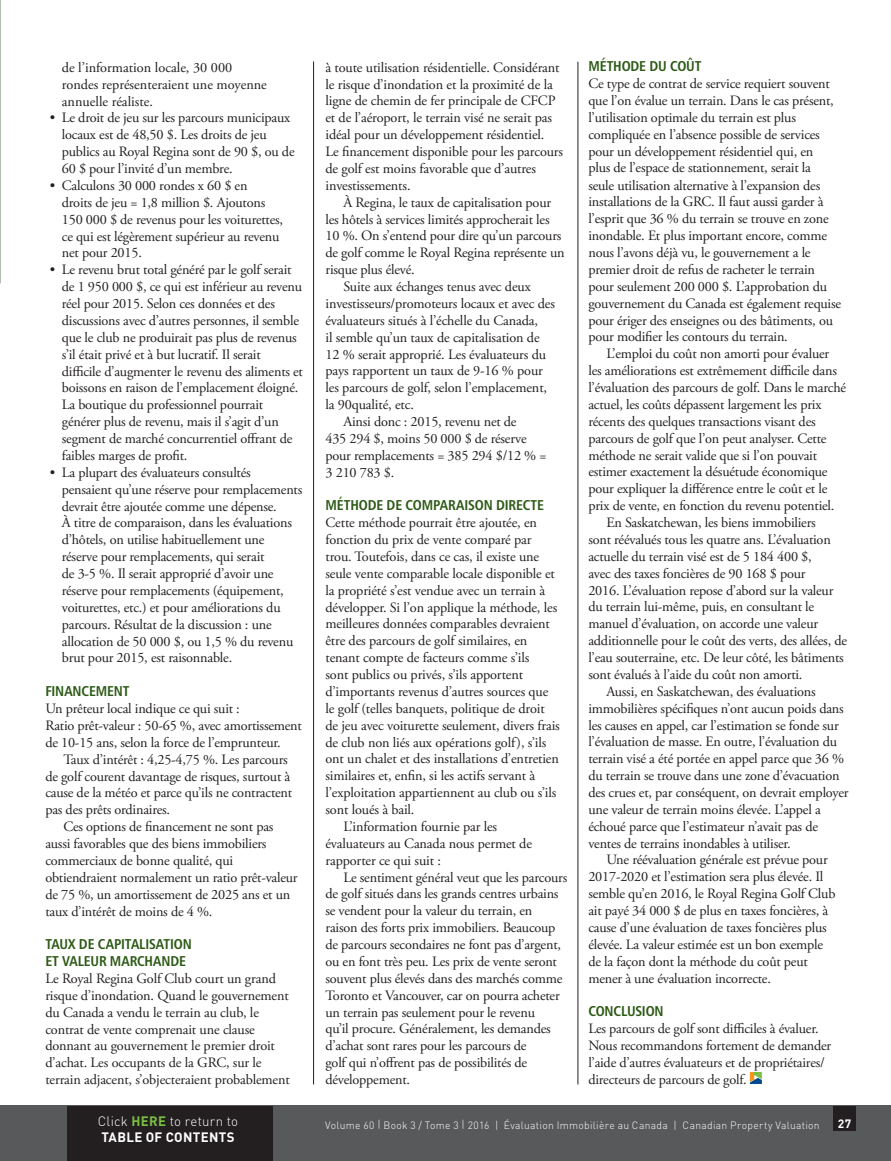
<style>
.page{position:relative;width:891px;height:1161px;background:#fff}
.page>*{position:absolute;margin:0;border:0;box-sizing:border-box;transform-origin:0 0}
.BT{font:14.25px/16.8px "Adobe Garamond Pro";letter-spacing:-.015em;color:#231f20}
.BT-2{font:14.25px/16.8px "Humanist 777 BT Bold Condensed B";letter-spacing:-.01em;color:#2c5915}
.t1{font:300 13.5px "DIN";letter-spacing:.015em;color:#fff}
.t2{font:700 13.5px "DIN";letter-spacing:.025em;color:#fff}
.t3{font:700 12px "DIN";color:#fff}
.t4{font:300 10.5px "DIN";letter-spacing:.03em;color:#fff}
.s1{font-family:"DIN Bold Alternate";font-weight:400;color:#7ac042}
</style>
<div class="page">
<svg style="left:0;top:0;width:1px;height:283px"></svg>
<svg style="left:750px;top:1072px;width:12px;height:12px"></svg>
<hr style="left:313px;top:62px;width:1px;height:1022px;background:#231f20">
<hr style="left:578px;top:62px;width:1px;height:1022px;background:#231f20">
<div style="left:0;top:1106px;width:891px;height:55px;background:#57595b"></div>
<div style="left:833px;top:1107px;width:23px;height:24px;background:#231f20"></div>
<div style="left:67px;top:1107px;width:205px;height:54px;background:#231f20"></div>
<p class="BT" style="left:62px;top:59px;width:207px">de l’information locale, 30 000 rondes représenteraient une moyenne annuelle réaliste.</p>
<p class="BT" style="left:62px;top:110px;width:234px;text-indent:-12px">• Le droit de jeu sur les parcours municipaux locaux est de 48,50 $. Les droits de jeu publics au Royal Regina sont de 90 $, ou de 60 $ pour l’invité d’un membre.</p>
<p class="BT" style="left:62px;top:178px;width:223px;text-indent:-12px">• Calculons 30 000 rondes x 60 $ en<br>droits de jeu = 1,8 million $. Ajoutons 150 000 $ de revenus pour les voiturettes, ce qui est légèrement supérieur au revenu net pour 2015.</p>
<p class="BT" style="left:62px;top:262px;width:243px;text-indent:-12px">• Le revenu brut total généré par le golf serait de 1 950 000 $, ce qui est inférieur au revenu réel pour 2015. Selon ces données et des discussions avec d’autres personnes, il semble que le club ne produirait pas plus de revenus s’il était privé et à but lucratif. Il serait difficile d’augmenter le revenu des aliments et boissons en raison de l’emplacement éloigné.<br>La boutique du professionnel pourrait générer plus de revenu, mais il s’agit d’un segment de marché concurrentiel offrant de faibles marges de profit.</p>
<p class="BT" style="left:62px;top:464px;width:242px;text-indent:-12px">• La plupart des évaluateurs consultés pensaient qu’une réserve pour remplacements devrait être ajoutée comme une dépense.<br>À titre de comparaison, dans les évaluations d’hôtels, on utilise habituellement une réserve pour remplacements, qui serait<br>de 3-5 %. Il serait approprié d’avoir une réserve pour remplacements (équipement, voiturettes, etc.) et pour améliorations du parcours. Résultat de la discussion : une allocation de 50 000 $, ou 1,5 % du revenu brut pour 2015, est raisonnable.</p>
<p class="BT-2" style="left:45px;top:682px;width:86px">FINANCEMENT</p>
<p class="BT" style="left:45px;top:701px;width:196px">Un prêteur local indique ce qui suit :</p>
<p class="BT" style="left:45px;top:717px;width:258px">Ratio prêt-valeur : 50-65 %, avec amortissement de 10-15 ans, selon la force de l’emprunteur.</p>
<p class="BT" style="left:45px;top:751px;width:248px;text-indent:18px">Taux d’intérêt : 4,25-4,75 %. Les parcours de golf courent davantage de risques, surtout à cause de la météo et parce qu’ils ne contractent pas des prêts ordinaires.</p>
<p class="BT" style="left:45px;top:819px;width:254px;text-indent:18px">Ces options de financement ne sont pas aussi favorables que des biens immobiliers commerciaux de bonne qualité, qui obtiendraient normalement un ratio prêt-valeur de 75 %, un amortissement de 2025 ans et un taux d’intérêt de moins de 4 %.</p>
<p class="BT-2" style="left:45px;top:936px;width:148px">TAUX DE CAPITALISATION<br>ET VALEUR MARCHANDE</p>
<p class="BT" style="left:45px;top:971px;width:246px">Le Royal Regina Golf Club court un grand risque d’inondation. Quand le gouvernement du Canada a vendu le terrain au club, le contrat de vente comprenait une clause donnant au gouvernement le premier droit d’achat. Les occupants de la GRC, sur le terrain adjacent, s’objecteraient probablement</p>
<p class="BT" style="left:325px;top:59px;width:239px">à toute utilisation résidentielle. Considérant le risque d’inondation et la proximité de la ligne de chemin de fer principale de CFCP et de l’aéroport, le terrain visé ne serait pas idéal pour un développement résidentiel.<br>Le financement disponible pour les parcours de golf est moins favorable que d’autres investissements.</p>
<p class="BT" style="left:325px;top:194px;width:241px;text-indent:18px">À Regina, le taux de capitalisation pour les hôtels à services limités approcherait les 10 %. On s’entend pour dire qu’un parcours de golf comme le Royal Regina représente un risque plus élevé.</p>
<p class="BT" style="left:325px;top:279px;width:231px;text-indent:18px">Suite aux échanges tenus avec deux investisseurs/promoteurs locaux et avec des évaluateurs situés à l’échelle du Canada,<br>il semble qu’un taux de capitalisation de 12 % serait approprié. Les évaluateurs du pays rapportent un taux de 9-16 % pour les parcours de golf, selon l’emplacement, la 90qualité, etc.</p>
<p class="BT" style="left:325px;top:414px;width:223px;text-indent:18px">Ainsi donc : 2015, revenu net de<br>435 294 $, moins 50 000 $ de réserve pour remplacements = 385 294 $/12 % =<br>3 210 783 $.</p>
<p class="BT-2" style="left:325px;top:497px;width:220px">MÉTHODE DE COMPARAISON DIRECTE</p>
<p class="BT" style="left:325px;top:515px;width:236px">Cette méthode pourrait être ajoutée, en fonction du prix de vente comparé par trou. Toutefois, dans ce cas, il existe une seule vente comparable locale disponible et la propriété s’est vendue avec un terrain à développer. Si l’on applique la méthode, les meilleures données comparables devraient être des parcours de golf similaires, en tenant compte de facteurs comme s’ils<br>sont publics ou privés, s’ils apportent d’importants revenus d’autres sources que le golf (telles banquets, politique de droit de jeu avec voiturette seulement, divers frais de club non liés aux opérations golf), s’ils ont un chalet et des installations d’entretien similaires et, enfin, si les actifs servant à l’exploitation appartiennent au club ou s’ils sont loués à bail.</p>
<p class="BT" style="left:325px;top:819px;width:208px;text-indent:18px">L’information fournie par les évaluateurs au Canada nous permet de rapporter ce qui suit :</p>
<p class="BT" style="left:325px;top:869px;width:243px;text-indent:18px">Le sentiment général veut que les parcours de golf situés dans les grands centres urbains se vendent pour la valeur du terrain, en raison des forts prix immobiliers. Beaucoup de parcours secondaires ne font pas d’argent, ou en font très peu. Les prix de vente seront souvent plus élevés dans des marchés comme Toronto et Vancouver, car on pourra acheter un terrain pas seulement pour le revenu<br>qu’il procure. Généralement, les demandes d’achat sont rares pour les parcours de<br>golf qui n’offrent pas de possibilités de développement.</p>
<p class="BT-2" style="left:588px;top:58px;width:115px">MÉTHODE DU COÛT</p>
<p class="BT" style="left:588px;top:76px;width:254px">Ce type de contrat de service requiert souvent que l’on évalue un terrain. Dans le cas présent, l’utilisation optimale du terrain est plus compliquée en l’absence possible de services pour un développement résidentiel qui, en<br>plus de l’espace de stationnement, serait la<br>seule utilisation alternative à l’expansion des installations de la GRC. Il faut aussi garder à l’esprit que 36 % du terrain se trouve en zone inondable. Et plus important encore, comme nous l’avons déjà vu, le gouvernement a le premier droit de refus de racheter le terrain pour seulement 200 000 $. L’approbation du gouvernement du Canada est également requise pour ériger des enseignes ou des bâtiments, ou pour modifier les contours du terrain.</p>
<p class="BT" style="left:588px;top:346px;width:259px;text-indent:18px">L’emploi du coût non amorti pour évaluer les améliorations est extrêmement difficile dans l’évaluation des parcours de golf. Dans le marché actuel, les coûts dépassent largement les prix récents des quelques transactions visant des parcours de golf que l’on peut analyser. Cette méthode ne serait valide que si l’on pouvait estimer exactement la désuétude économique pour expliquer la différence entre le coût et le prix de vente, en fonction du revenu potentiel.</p>
<p class="BT" style="left:588px;top:515px;width:260px;text-indent:18px">En Saskatchewan, les biens immobiliers<br>sont réévalués tous les quatre ans. L’évaluation actuelle du terrain visé est de 5 184 400 $,<br>avec des taxes foncières de 90 168 $ pour<br>2016. L’évaluation repose d’abord sur la valeur du terrain lui-même, puis, en consultant le manuel d’évaluation, on accorde une valeur additionnelle pour le coût des verts, des allées, de l’eau souterraine, etc. De leur côté, les bâtiments sont évalués à l’aide du coût non amorti.</p>
<p class="BT" style="left:588px;top:683px;width:262px;text-indent:18px">Aussi, en Saskatchewan, des évaluations immobilières spécifiques n’ont aucun poids dans les causes en appel, car l’estimation se fonde sur l’évaluation de masse. En outre, l’évaluation du terrain visé a été portée en appel parce que 36 % du terrain se trouve dans une zone d’évacuation des crues et, par conséquent, on devrait employer une valeur de terrain moins élevée. L’appel a échoué parce que l’estimateur n’avait pas de ventes de terrains inondables à utiliser.</p>
<p class="BT" style="left:588px;top:852px;width:249px;text-indent:18px">Une réévaluation générale est prévue pour 2017-2020 et l’estimation sera plus élevée. Il semble qu’en 2016, le Royal Regina Golf Club ait payé 34 000 $ de plus en taxes foncières, à cause d’une évaluation de taxes foncières plus élevée. La valeur estimée est un bon exemple de la façon dont la méthode du coût peut mener à une évaluation incorrecte.</p>
<p class="BT-2" style="left:588px;top:1003px;width:77px">CONCLUSION</p>
<p class="BT" style="left:588px;top:1021px;width:244px">Les parcours de golf sont difficiles à évaluer.<br>Nous recommandons fortement de demander l’aide d’autres évaluateurs et de propriétaires/ directeurs de parcours de golf.</p>
<p class="t1" style="left:98px;top:1113px;width:142px">Click <span class="s1">HERE</span> to return to</p>
<p class="t4" style="left:325px;top:1119px;width:496px">Volume 60 | Book 3 / Tome 3 | 2016 | Évaluation Immobilière au Canada | Canadian Property Valuation</p>
<p class="t3" style="left:838px;top:1116px;width:15px">27</p>
<p class="t2" style="left:101px;top:1129px;width:135px">TABLE OF CONTENTS</p>
</div>
